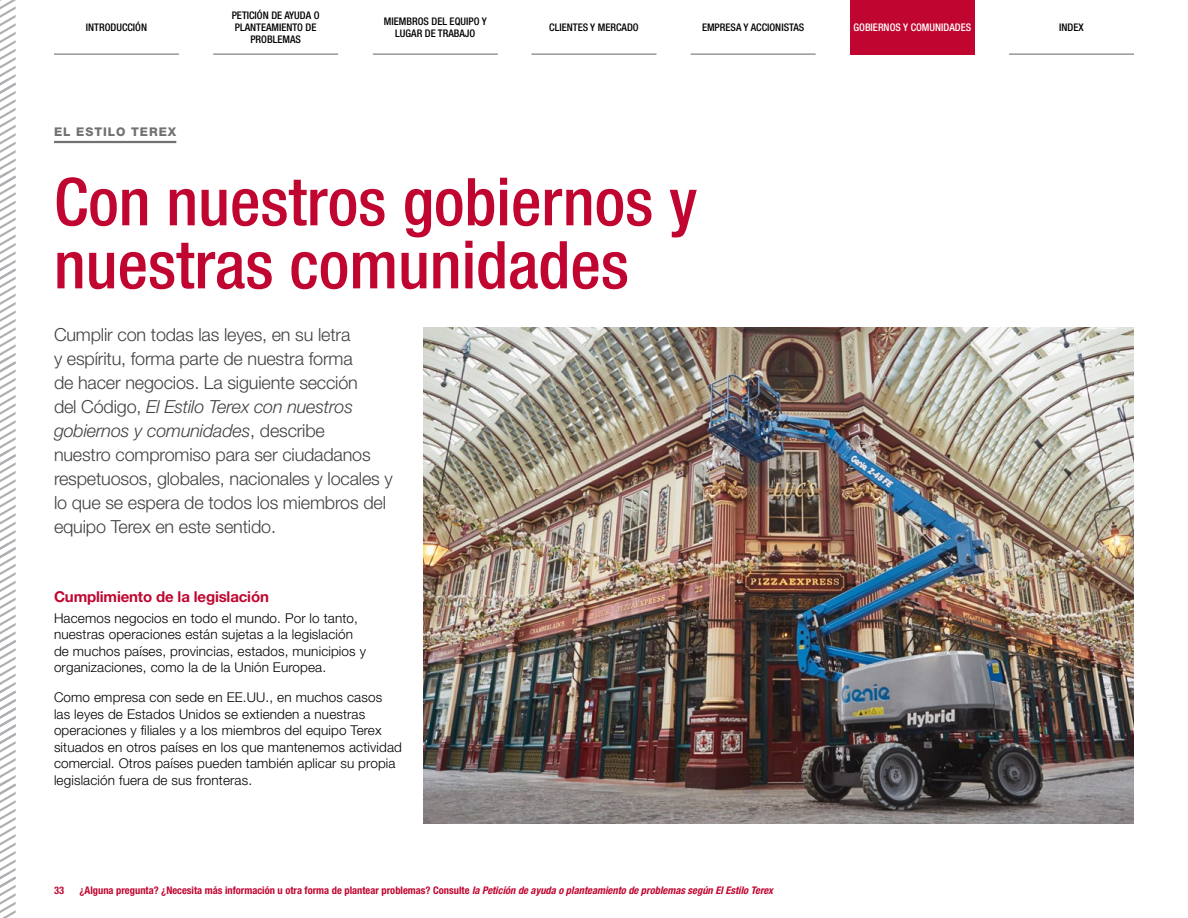
<style>
.page{position:relative;width:1188px;height:918px;background:#fff}
.page>*{position:absolute;margin:0;border:0;box-sizing:border-box;transform-origin:0 0}
.t1{font:500 condensed 66px/63px "Helvetica Neue LT Std";color:#c00630}
.t2{font:300 18px/24px "Helvetica Neue LT Std";letter-spacing:-.01em;color:#414042}
.t3{font:700 15px "Helvetica Neue LT Std";letter-spacing:-.01em;color:#c00630}
.t4{font:300 13.5px/16.5px "Helvetica Neue LT Std";letter-spacing:.01em;color:#000}
.t5{font:800 12px "Helvetica Neue LT Std";letter-spacing:.08em;color:#717073}
.t6{font:700 condensed 10.5px "Helvetica Neue LT Std";color:#c00630}
.t7{font:500 condensed 10.5px/12px "Helvetica Neue LT Std";color:#000;text-align:center}
.t8{font:500 condensed 10.5px "Helvetica Neue LT Std";color:#fff}
.s1{font-style:italic}
</style>
<div class="page">
<hr style="left:54px;top:141px;width:122px;height:2px;background:#717073">
<img style="left:423px;top:328px;width:711px;height:495px">
<hr style="left:213px;top:54px;width:125px;height:1px;background:#636466">
<hr style="left:54px;top:54px;width:125px;height:1px;background:#636466">
<hr style="left:691px;top:54px;width:125px;height:1px;background:#636466">
<hr style="left:532px;top:54px;width:124px;height:1px;background:#636466">
<hr style="left:1009px;top:54px;width:125px;height:1px;background:#636466">
<hr style="left:373px;top:54px;width:125px;height:1px;background:#636466">
<svg style="left:0;top:0;width:16px;height:918px"></svg>
<div style="left:850px;top:0;width:125px;height:55px;background:#c00630"></div>
<p class="t7" style="left:232px;top:9px;width:89px">PETICIÓN DE AYUDA O<br>PLANTEAMIENTO DE<br>PROBLEMAS</p>
<p class="t7" style="left:384px;top:15px;width:104px">MIEMBROS DEL EQUIPO Y<br>LUGAR DE TRABAJO</p>
<p class="t7" style="left:86px;top:21px;width:63px">INTRODUCCIÓN</p>
<p class="t7" style="left:549px;top:21px;width:91px">CLIENTES Y MERCADO</p>
<p class="t7" style="left:702px;top:21px;width:104px">EMPRESA Y ACCIONISTAS</p>
<p class="t7" style="left:1059px;top:21px;width:26px">INDEX</p>
<p class="t8" style="left:854px;top:21px;width:119px">GOBIERNOS Y COMUNIDADES</p>
<p class="t5" style="left:54px;top:125px;width:124px">EL ESTILO TEREX</p>
<h1 class="t1" style="left:54px;top:170px;width:645px">Con nuestros gobiernos y nuestras comunidades</h1>
<p class="t2" style="left:54px;top:322px;width:340px">Cumplir con todas las leyes, en su letra<br>y espíritu, forma parte de nuestra forma<br>de hacer negocios. La siguiente sección<br>del Código, <span class="s1">El Estilo Terex con nuestros gobiernos y comunidades</span>, describe<br>nuestro compromiso para ser ciudadanos respetuosos, globales, nacionales y locales y lo que se espera de todos los miembros del equipo Terex en este sentido.</p>
<p class="t3" style="left:54px;top:587px;width:216px">Cumplimiento de la legislación</p>
<p class="t4" style="left:54px;top:609px;width:314px">Hacemos negocios en todo el mundo. Por lo tanto, nuestras operaciones están sujetas a la legislación de muchos países, provincias, estados, municipios y organizaciones, como la de la Unión Europea.</p>
<p class="t4" style="left:54px;top:689px;width:349px">Como empresa con sede en EE.UU., en muchos casos<br>las leyes de Estados Unidos se extienden a nuestras operaciones y filiales y a los miembros del equipo Terex situados en otros países en los que mantenemos actividad comercial. Otros países pueden también aplicar su propia legislación fuera de sus fronteras.</p>
<p class="t6" style="left:54px;top:884px;width:12px">33</p>
<p class="t6" style="left:80px;top:884px;width:695px">¿Alguna pregunta? ¿Necesita más información u otra forma de plantear problemas? Consulte <span class="s1">la Petición de ayuda o planteamiento de problemas según El Estilo Terex</span></p>
</div>
